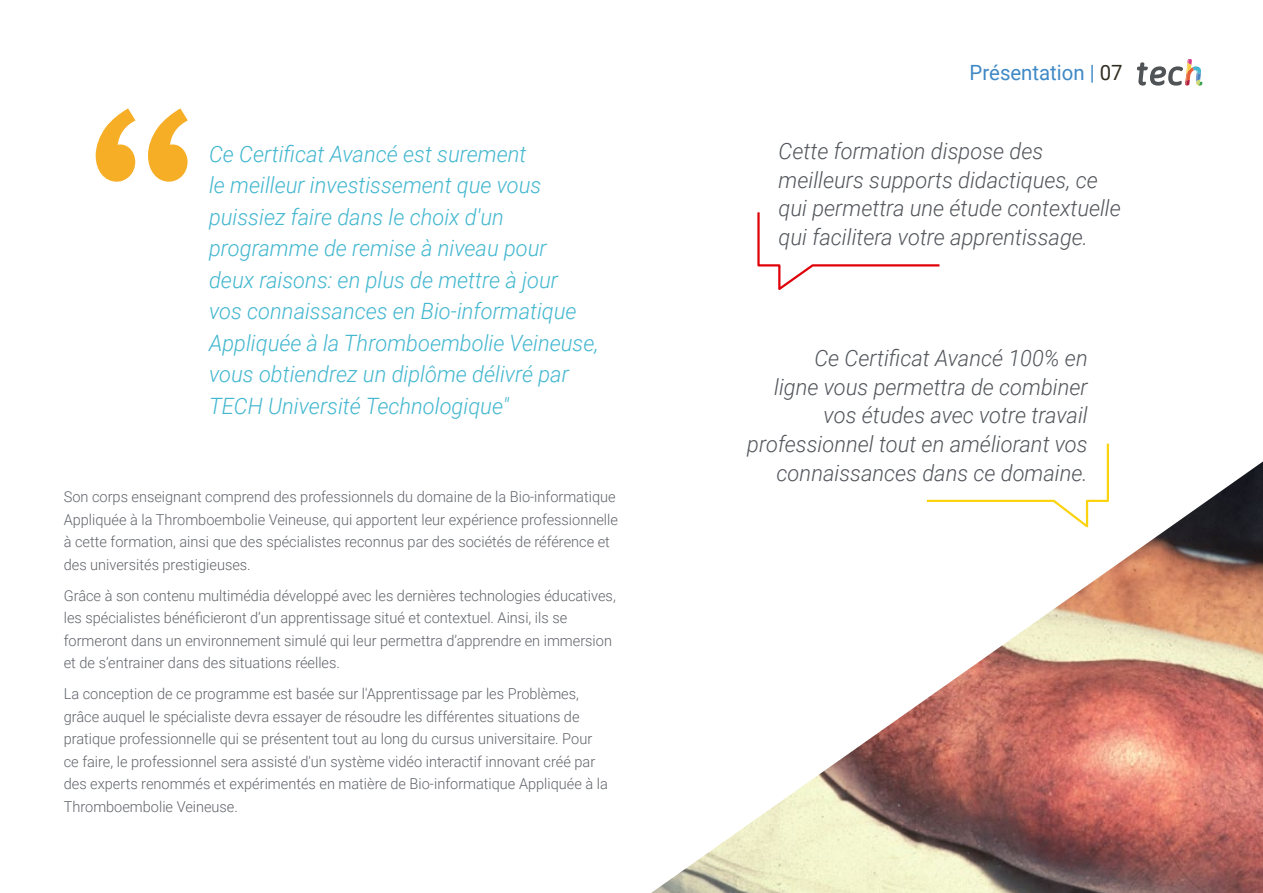
<style>
.page{position:relative;width:1263px;height:893px;background:#fff}
.page>*{position:absolute;margin:0;border:0;box-sizing:border-box;transform-origin:0 0}
.t1{font:italic 300 22.5px/31.5px "Roboto";color:#43b7cf}
.t2{font:italic 300 22.5px/28.5px "Roboto";color:#52555b;text-align:right}
.t3{font:21px "Roboto";color:#4089c5}
.t4{font:300 15px/22.5px "Roboto";color:#61646a}
.s1{color:#312e20}
</style>
<div class="page">
<svg style="left:96px;top:108px;width:92px;height:74px"></svg>
<svg style="left:757px;top:212px;width:183px;height:78px"></svg>
<svg style="left:1137px;top:59px;width:65px;height:27px"></svg>
<img style="left:651px;top:461px;width:612px;height:432px">
<p class="t1" style="left:209px;top:137px;width:391px">Ce Certificat Avancé est surement<br>le meilleur investissement que vous puissiez faire dans le choix d'un programme de remise à niveau pour<br>deux raisons: en plus de mettre à jour<br>vos connaissances en Bio-informatique Appliquée à la Thromboembolie Veineuse, vous obtiendrez un diplôme délivré par TECH Université Technologique"</p>
<p class="t4" style="left:64px;top:485px;width:556px">Son corps enseignant comprend des professionnels du domaine de la Bio-informatique Appliquée à la Thromboembolie Veineuse, qui apportent leur expérience professionnelle à cette formation, ainsi que des spécialistes reconnus par des sociétés de référence et des universités prestigieuses.</p>
<p class="t4" style="left:64px;top:584px;width:553px">Grâce à son contenu multimédia développé avec les dernières technologies éducatives, les spécialistes bénéficieront d’un apprentissage situé et contextuel. Ainsi, ils se formeront dans un environnement simulé qui leur permettra d’apprendre en immersion et de s’entrainer dans des situations réelles.</p>
<p class="t4" style="left:64px;top:682px;width:546px">La conception de ce programme est basée sur l'Apprentissage par les Problèmes, grâce auquel le spécialiste devra essayer de résoudre les différentes situations de pratique professionnelle qui se présentent tout au long du cursus universitaire. Pour ce faire, le professionnel sera assisté d'un système vidéo interactif innovant créé par des experts renommés et expérimentés en matière de Bio-informatique Appliquée à la Thromboembolie Veineuse.</p>
<h2 class="t3" style="left:970px;top:57px;width:155px">Présentation | <span class="s1">07</span></h2>
<h1 class="t2" style="left:779px;top:136px;width:344px;text-align:left">Cette formation dispose des meilleurs supports didactiques, ce qui permettra une étude contextuelle qui facilitera votre apprentissage.</h1>
<h1 class="t2" style="left:747px;top:343px;width:342px">Ce Certificat Avancé 100% en<br>ligne vous permettra de combiner vos études avec votre travail professionnel tout en améliorant vos connaissances dans ce domaine.</h1>
</div>
